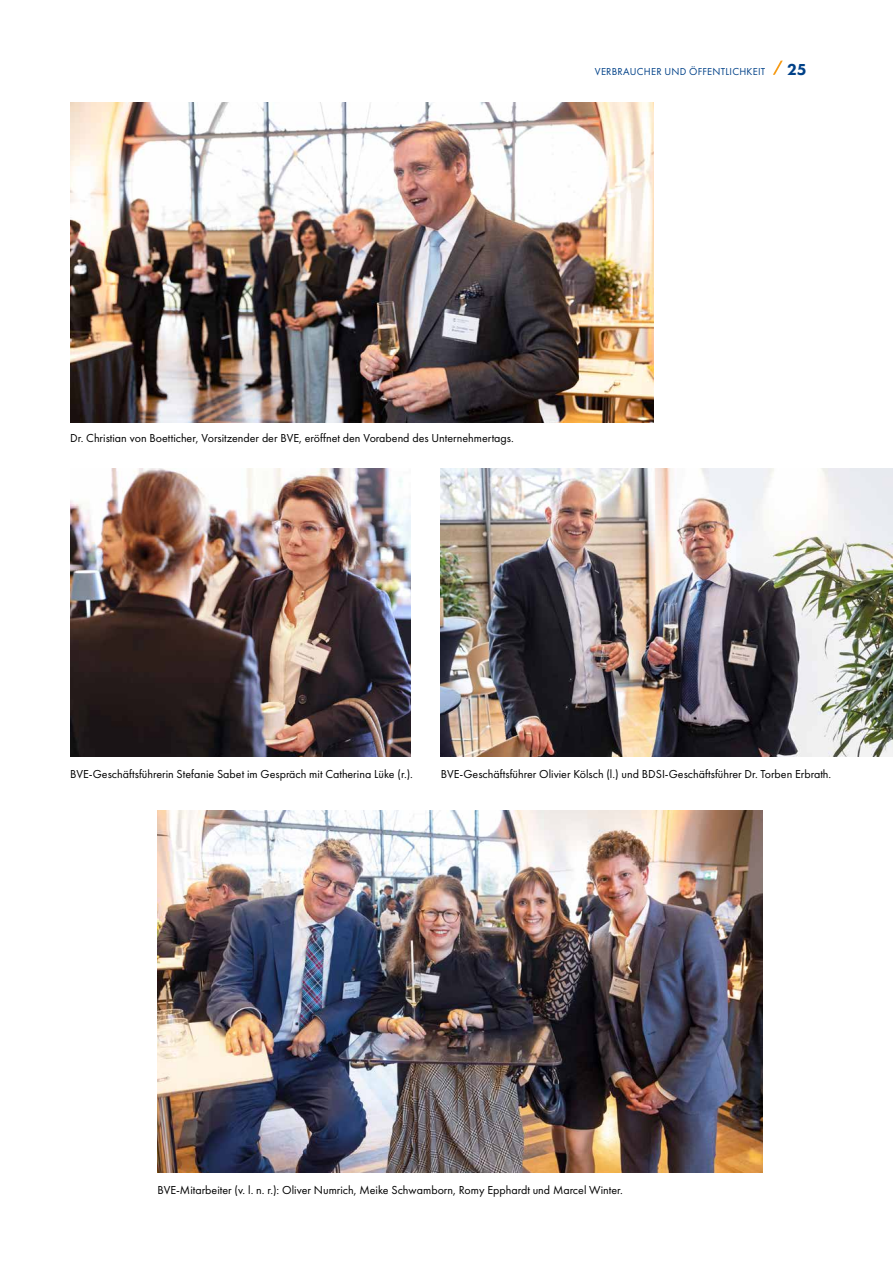
<style>
.page{position:relative;width:893px;height:1263px;background:#fff}
.page>*{position:absolute;margin:0;border:0;box-sizing:border-box;transform-origin:0 0}
.t1{font:800 16.5px "Futura PT";color:#004188}
.t2{font:12px "Futura PT";color:#000}
.t3{font:10.5px "Futura PT";letter-spacing:.02em;color:#004188}
</style>
<div class="page">
<img style="left:70px;top:103px;width:584px;height:319px">
<img style="left:441px;top:468px;width:452px;height:289px">
<img style="left:157px;top:810px;width:606px;height:363px">
<img style="left:70px;top:468px;width:340px;height:289px">
<svg style="left:773px;top:61px;width:10px;height:14px"></svg>
<p class="t3" style="left:595px;top:65px;width:172px">VERBRAUCHER UND ÖFFENTLICHKEIT</p>
<h1 class="t1" style="left:787px;top:59px;width:21px">25</h1>
<p class="t2" style="left:70px;top:431px;width:445px">Dr. Christian von Boetticher, Vorsitzender der BVE, eröffnet den Vorabend des Unternehmertags.</p>
<p class="t2" style="left:70px;top:767px;width:344px">BVE-Geschäftsführerin Stefanie Sabet im Gespräch mit Catherina Lüke (r.).</p>
<p class="t2" style="left:441px;top:767px;width:392px">BVE-Geschäftsführer Olivier Kölsch (l.) und BDSI-Geschäftsführer Dr. Torben Erbrath.</p>
<p class="t2" style="left:157px;top:1182px;width:467px">BVE-Mitarbeiter (v. l. n. r.): Oliver Numrich, Meike Schwamborn, Romy Epphardt und Marcel Winter.</p>
</div>
